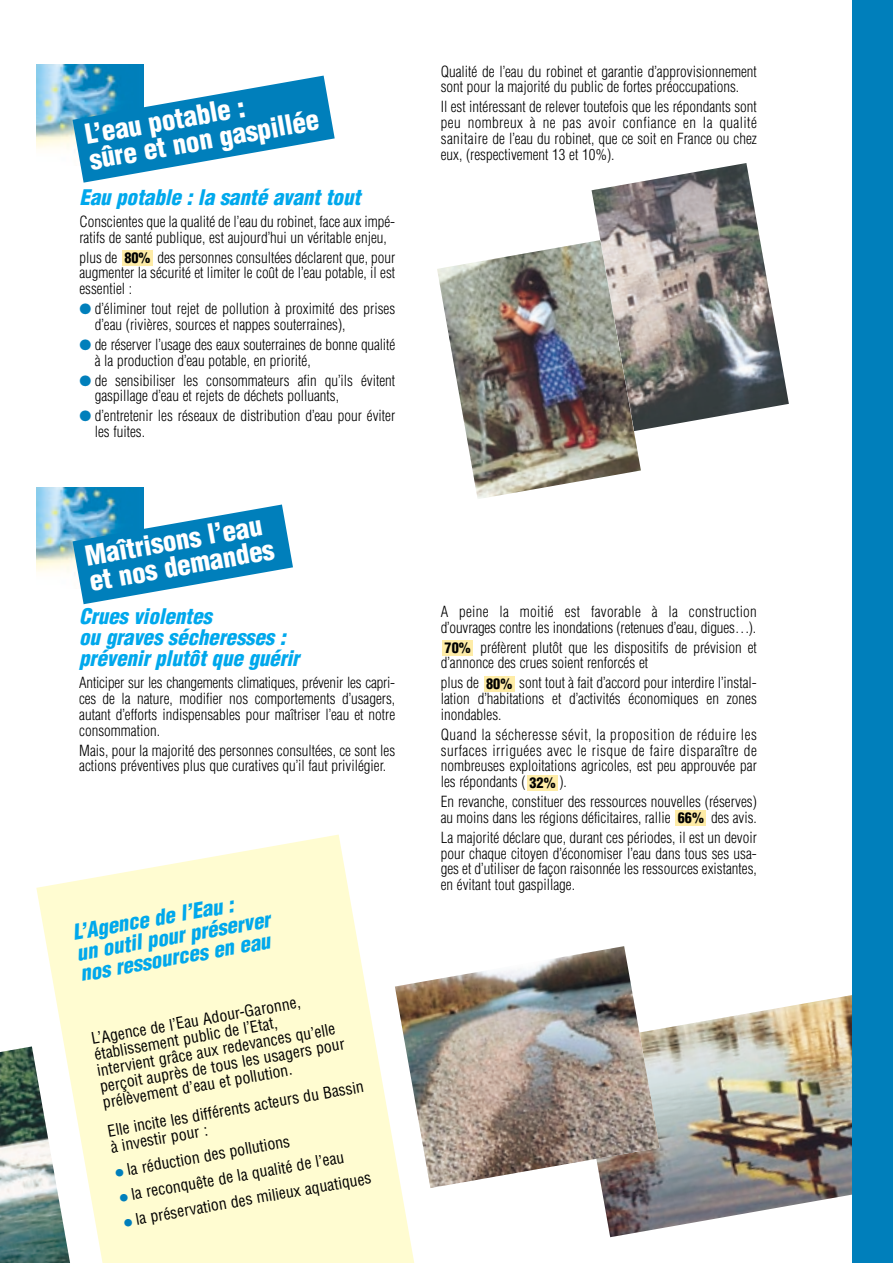
<style>
.page{position:relative;width:893px;height:1263px;background:#fff}
.page>*{position:absolute;margin:0;border:0;box-sizing:border-box;transform-origin:0 0}
.t1{font:900 condensed 27px/25.5px "Helvetica";color:#fff}
.t2{font:italic 900 condensed 21px/21px "Helvetica";letter-spacing:-.005em;color:#00a8ec}
.t3{font:condensed 15.75px/16.2px "Helvetica";color:#000}
.t4{font:300 condensed 15px/15.8px "Helvetica";color:#000}
.t5{font:900 condensed 14.25px "Helvetica";color:#000}
.s1{color:#007fbb}
.s2{font-weight:900;font-size:14.25px}
</style>
<div class="page">
<svg style="left:36px;top:835px;width:378px;height:428px;fill:#fffcd1"></svg>
<img style="left:37px;top:487px;width:106px;height:85px">
<img style="left:37px;top:64px;width:106px;height:85px">
<div style="left:122px;top:251px;width:31px;height:15px;background:#feeca7"></div>
<div style="left:675px;top:811px;width:31px;height:15px;background:#feeca7"></div>
<div style="left:527px;top:775px;width:31px;height:15px;background:#feeca7"></div>
<div style="left:484px;top:676px;width:30px;height:15px;background:#feeca7"></div>
<div style="left:442px;top:640px;width:31px;height:16px;background:#feeca7"></div>
<svg style="left:73px;top:505px;width:220px;height:99px"></svg>
<svg style="left:72px;top:76px;width:263px;height:107px"></svg>
<img style="left:601px;top:995px;width:250px;height:242px">
<img style="left:591px;top:163px;width:197px;height:267px">
<img style="left:437px;top:240px;width:204px;height:259px">
<div style="left:851px;top:0;width:41px;height:1263px;background:#007fbb"></div>
<img style="left:395px;top:946px;width:264px;height:242px">
<img style="left:0;top:1046px;width:78px;height:217px">
<h1 class="t1" style="left:83px;top:124px;width:234px;rotate:-10deg">L’eau potable :<br>sûre et non gaspillée</h1>
<h2 class="t2" style="left:79px;top:188px;width:282px">Eau potable : la santé avant tout</h2>
<p class="t4" style="left:79px;top:215px;width:317px">Conscientes que la qualité de l’eau du robinet, face aux impé&shy;ratifs de santé publique, est aujourd’hui un véritable enjeu,</p>
<p class="t4" style="left:79px;top:251px;width:40px">plus de</p>
<p class="t4" style="left:79px;top:251px;width:317px;text-align:justify;text-indent:78px">des personnes consultées déclarent que, pour augmenter la sécurité et limiter le coût de l’eau potable, il est essentiel :</p>
<p class="t4" style="left:95px;top:302px;width:302px;text-indent:-15px"><span class="s1">●</span> d’éliminer tout rejet de pollution à proximité des prises d’eau (rivières, sources et nappes souterraines),</p>
<p class="t4" style="left:95px;top:338px;width:302px;text-indent:-15px"><span class="s1">●</span> de réserver l’usage des eaux souterraines de bonne qualité à la production d’eau potable, en priorité,</p>
<p class="t4" style="left:95px;top:374px;width:302px;text-indent:-15px"><span class="s1">●</span> de sensibiliser les consommateurs afin qu’ils évitent gaspillage d’eau et rejets de déchets polluants,</p>
<p class="t4" style="left:95px;top:409px;width:302px;text-indent:-15px"><span class="s1">●</span> d’entretenir les réseaux de distribution d’eau pour éviter les fuites.</p>
<p class="t5" style="left:124px;top:253px;width:28px">80%</p>
<h1 class="t1" style="left:83px;top:546px;width:188px;rotate:-10deg">Maîtrisons l’eau et nos demandes</h1>
<h2 class="t2" style="left:79px;top:608px;width:221px">Crues violentes<br>ou graves sécheresses : prévenir plutôt que guérir</h2>
<p class="t4" style="left:79px;top:676px;width:317px;text-align:justify">Anticiper sur les changements climatiques, prévenir les capri&shy;ces de la nature, modifier nos comportements d’usagers, autant d’efforts indispensables pour maîtriser l’eau et notre consommation.</p>
<p class="t4" style="left:79px;top:744px;width:317px">Mais, pour la majorité des personnes consultées, ce sont les actions préventives plus que curatives qu’il faut privilégier.</p>
<h2 class="t2" style="left:71px;top:924px;width:198px;rotate:-10deg">L’Agence de l’Eau :<br>un outil pour préserver nos ressources en eau</h2>
<p class="t3" style="left:90px;top:1032px;width:250px;rotate:-10deg">L’Agence de l’Eau Adour-Garonne, établissement public de l’Etat,<br>intervient grâce aux redevances qu’elle perçoit auprès de tous les usagers pour prélèvement d’eau et pollution.</p>
<p class="t3" style="left:107px;top:1124px;width:261px;rotate:-10deg">Elle incite les différents acteurs du Bassin à investir pour :</p>
<p class="t3" style="left:114px;top:1165px;width:179px;rotate:-10deg"><span class="s1">●</span> la réduction des pollutions</p>
<p class="t3" style="left:118px;top:1190px;width:229px;rotate:-10deg"><span class="s1">●</span> la reconquête de la qualité de l’eau</p>
<p class="t3" style="left:123px;top:1214px;width:252px;rotate:-10deg"><span class="s1">●</span> la préservation des milieux aquatiques</p>
<p class="t4" style="left:441px;top:64px;width:317px">Qualité de l’eau du robinet et garantie d’approvisionnement sont pour la majorité du public de fortes préoccupations.</p>
<p class="t4" style="left:441px;top:100px;width:317px;text-align:justify">Il est intéressant de relever toutefois que les répondants sont peu nombreux à ne pas avoir confiance en la qualité sanitaire de l’eau du robinet, que ce soit en France ou chez eux, (respectivement 13 et 10%).</p>
<p class="t4" style="left:441px;top:605px;width:317px">A peine la moitié est favorable à la construction d’ouvrages contre les inondations (retenues d’eau, digues…).</p>
<p class="t4" style="left:441px;top:641px;width:317px;text-indent:40px">préfèrent plutôt que les dispositifs de prévision et d’annonce des crues soient renforcés et</p>
<p class="t4" style="left:441px;top:676px;width:40px">plus de</p>
<p class="t5" style="left:444px;top:643px;width:28px">70%</p>
<p class="t4" style="left:441px;top:676px;width:317px;text-align:justify;text-indent:78px">sont tout à fait d’accord pour interdire l’instal&shy;lation d’habitations et d’activités économiques en zones inondables.</p>
<p class="t4" style="left:441px;top:728px;width:317px;text-align:justify">Quand la sécheresse sévit, la proposition de réduire les surfaces irriguées avec le risque de faire disparaître de nombreuses exploitations agricoles, est peu approuvée par les répondants ( <span class="s2">32%</span> ).</p>
<p class="t4" style="left:441px;top:795px;width:317px">En revanche, constituer des ressources nouvelles (réserves) au moins dans les régions déficitaires, rallie</p>
<p class="t5" style="left:486px;top:678px;width:28px">80%</p>
<p class="t4" style="left:441px;top:809px;width:317px;line-height:20px;text-align:right">des avis.<br>La majorité déclare que, durant ces périodes, il est un devoir</p>
<p class="t4" style="left:441px;top:847px;width:317px;text-align:justify">pour chaque citoyen d’économiser l’eau dans tous ses usa&shy;ges et d’utiliser de façon raisonnée les ressources existantes, en évitant tout gaspillage.</p>
<p class="t5" style="left:677px;top:813px;width:28px">66%</p>
</div>
